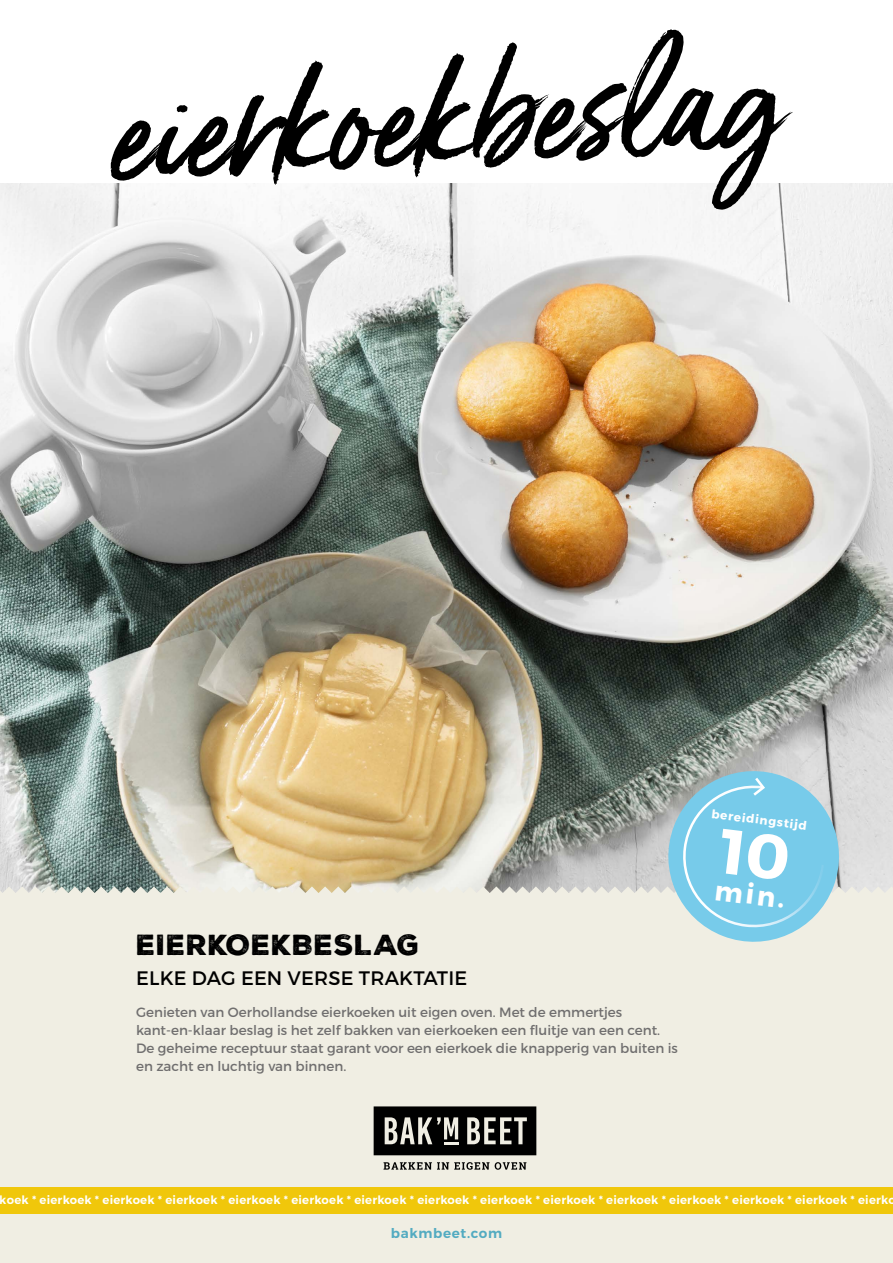
<style>
.page{position:relative;width:893px;height:1263px;background:#fff}
.page>*{position:absolute;margin:0;border:0;box-sizing:border-box;transform-origin:0 0}
.t1{font:157.35px "Gotcha";color:#000}
.t2{font:28.2px "Nexa Rust Sans Black 01";letter-spacing:.01em;color:#000}
.t3{font:700 27.3px "Montserrat";color:#fff}
.t4{font:19.5px "Montserrat";letter-spacing:.01em;color:#000}
.t5{font:13.5px/18px "Montserrat";color:#706f6f}
.t6{font:600 13.5px "Montserrat";letter-spacing:.05em;color:#53abc1}
.t7{font:700 12px "Montserrat";color:#fff}
.t8{font:600 11.55px "Montserrat";letter-spacing:.02em;color:#fff}
</style>
<div class="page">
<img style="left:0;top:183px;width:893px;height:577px">
<div style="left:0;top:953px;width:893px;height:310px;background:#f0eee3"></div>
<svg style="left:384px;top:1162px;width:105px;height:8px"></svg>
<svg style="left:495px;top:1162px;width:31px;height:8px"></svg>
<svg style="left:374px;top:1106px;width:162px;height:49px;background:#363633"></svg>
<div style="left:0;top:1187px;width:893px;height:27px;background:#f0c70b"></div>
<svg style="left:0;top:760px;width:893px;height:193px;background:#c2c9bd"></svg>
<h1 class="t1" style="left:103px;top:25px;width:674px;rotate:-3deg">eierkoekbeslag</h1>
<p class="t7" style="left:712px;top:806px;width:98px;rotate:7deg">bereidingstijd</p>
<h2 class="t2" style="left:136px;top:926px;width:285px">EIERKOEKBESLAG</h2>
<h3 class="t4" style="left:136px;top:966px;width:333px">ELKE DAG EEN VERSE TRAKTATIE</h3>
<p class="t5" style="left:136px;top:1003px;width:543px">Genieten van Oerhollandse eierkoeken uit eigen oven. Met de emmertjes kant-en-klaar beslag is het zelf bakken van eierkoeken een fluitje van een cent.<br>De geheime receptuur staat garant voor een eierkoek die knapperig van buiten is en zacht en luchtig van binnen.</p>
<h3 class="t3" style="left:717px;top:873px;width:72px;rotate:7deg">min.</h3>
<p class="t8" style="left:0;top:1193px;width:897px">koek * eierkoek * eierkoek * eierkoek * eierkoek * eierkoek * eierkoek * eierkoek * eierkoek * eierkoek * eierkoek * eierkoek * eierkoek * eierkoek * eierko</p>
<p class="t6" style="left:391px;top:1225px;width:113px">bakmbeet.com</p>
</div>
